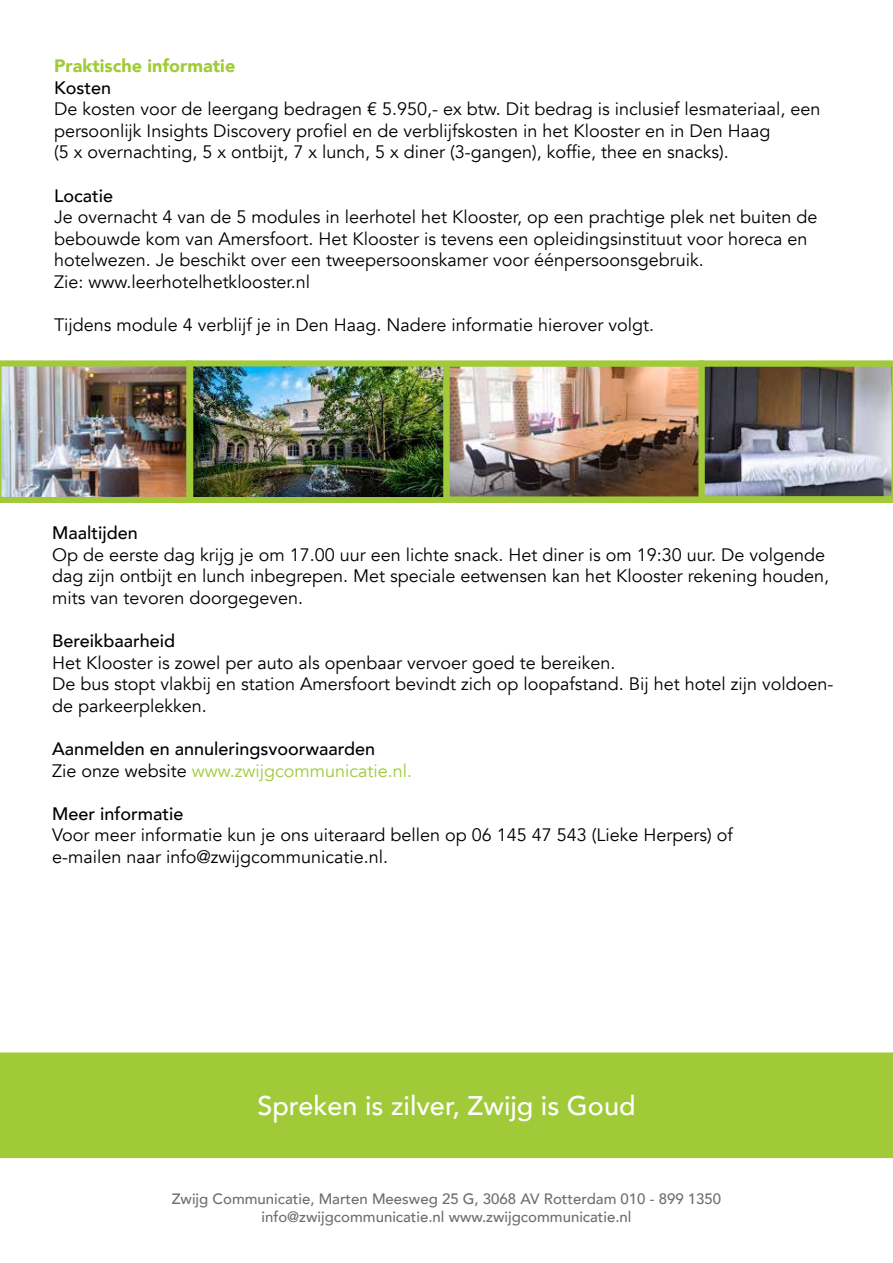
<style>
.page{position:relative;width:893px;height:1263px;background:#fff}
.page>*{position:absolute;margin:0;border:0;box-sizing:border-box;transform-origin:0 0}
.t1{font:500 27px "Avenir";color:#fff}
.t2{font:18px/21.6px "Avenir";color:#000}
.t3{font:500 18px/21.6px "Avenir";color:#000}
.t4{font:900 18px "Avenir";color:#a1ca39}
.t5{font:500 15px/18px "Avenir";color:#6d6e71;text-align:center}
.s1{font-weight:400}
.s2{font-weight:400;color:#a1ca39}
</style>
<div class="page">
<img style="left:194px;top:367px;width:248px;height:129px">
<div style="left:190px;top:363px;width:256px;height:137px;border:3px solid #a1ca39"></div>
<img style="left:0;top:366px;width:186px;height:131px">
<svg style="left:704px;top:366px;width:189px;height:131px;background:#7f7e81"></svg>
<img style="left:450px;top:368px;width:248px;height:127px">
<div style="left:446px;top:364px;width:257px;height:135px;border:3px solid #a1ca39"></div>
<div style="left:0;top:497px;width:893px;height:6px;background:#a1ca39"></div>
<div style="left:0;top:360px;width:893px;height:6px;background:#a1ca39"></div>
<div style="left:443px;top:362px;width:6px;height:140px;background:#a1ca39"></div>
<div style="left:698px;top:360px;width:6px;height:141px;background:#a1ca39"></div>
<div style="left:186px;top:360px;width:6px;height:141px;background:#a1ca39"></div>
<div style="left:2px;top:1054px;width:889px;height:102px;background:#a1ca39"></div>
<div style="left:0;top:1052px;width:893px;height:106px;border:3px solid #a1ca39"></div>
<p class="t4" style="left:54px;top:50px;width:183px">Praktische informatie</p>
<p class="t3" style="left:54px;top:76px;width:59px">Kosten</p>
<p class="t2" style="left:54px;top:99px;width:768px">De kosten voor de leergang bedragen € 5.950,- ex btw. Dit bedrag is inclusief lesmateriaal, een persoonlijk Insights Discovery profiel en de verblijfskosten in het Klooster en in Den Haag<br>(5 x overnachting, 5 x ontbijt, 7 x lunch, 5 x diner (3-gangen), koffie, thee en snacks).</p>
<p class="t3" style="left:54px;top:184px;width:61px">Locatie</p>
<p class="t2" style="left:54px;top:207px;width:765px">Je overnacht 4 van de 5 modules in leerhotel het Klooster, op een prachtige plek net buiten de bebouwde kom van Amersfoort. Het Klooster is tevens een opleidingsinstituut voor horeca en hotelwezen. Je beschikt over een tweepersoonskamer voor éénpersoonsgebruik.<br>Zie: www.leerhotelhetklooster.nl</p>
<p class="t2" style="left:54px;top:315px;width:602px">Tijdens module 4 verblijf je in Den Haag. Nadere informatie hierover volgt.</p>
<p class="t3" style="left:52px;top:521px;width:87px">Maaltijden</p>
<p class="t2" style="left:52px;top:544px;width:779px">Op de eerste dag krijg je om 17.00 uur een lichte snack. Het diner is om 19:30 uur. De volgende dag zijn ontbijt en lunch inbegrepen. Met speciale eetwensen kan het Klooster rekening houden, mits van tevoren doorgegeven.</p>
<p class="t3" style="left:52px;top:629px;width:125px">Bereikbaarheid</p>
<p class="t2" style="left:52px;top:652px;width:783px">Het Klooster is zowel per auto als openbaar vervoer goed te bereiken.<br>De bus stopt vlakbij en station Amersfoort bevindt zich op loopafstand. Bij het hotel zijn voldoen&shy;de parkeerplekken.</p>
<p class="t3" style="left:52px;top:737px;width:361px">Aanmelden en annuleringsvoorwaarden<br><span class="s1">Zie onze website</span> <span class="s2">www.zwijgcommunicatie.nl.</span></p>
<p class="t3" style="left:52px;top:802px;width:133px">Meer informatie</p>
<p class="t2" style="left:52px;top:825px;width:682px">Voor meer informatie kun je ons uiteraard bellen op 06 145 47 543 (Lieke Herpers) of e-mailen naar info@zwijgcommunicatie.nl.</p>
<h1 class="t1" style="left:257px;top:1082px;width:380px">Spreken is zilver, Zwijg is Goud</h1>
<p class="t5" style="left:172px;top:1188px;width:551px">Zwijg Communicatie, Marten Meesweg 25 G, 3068 AV Rotterdam 010 - 899 1350 info@zwijgcommunicatie.nl www.zwijgcommunicatie.nl</p>
</div>
